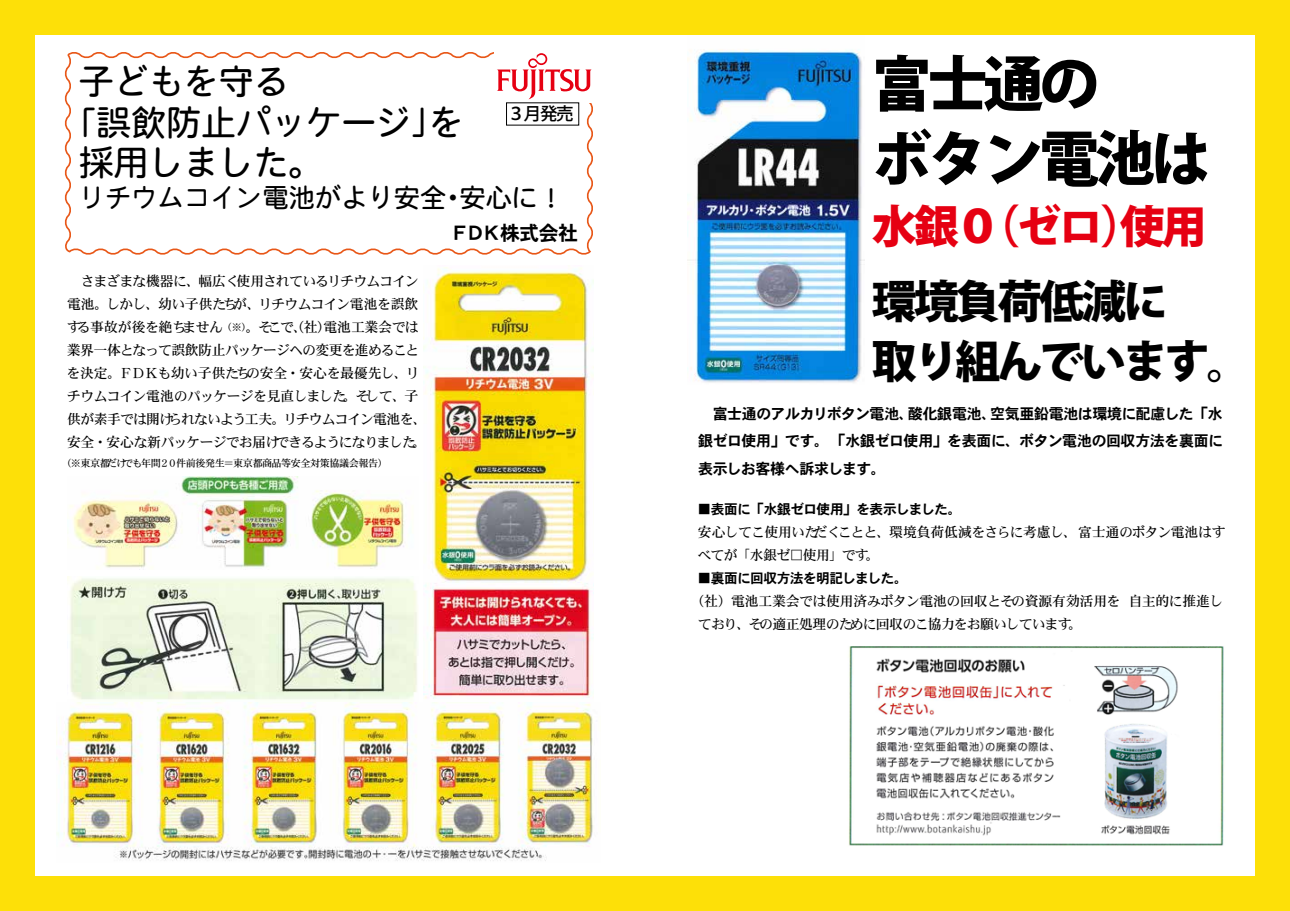
<style>
.page{position:relative;width:1290px;height:911px;background:#fde008}
.page>*{position:absolute;margin:0;border:0;box-sizing:border-box;transform-origin:0 0}
.t1{font:800 60px/75px "Koz Go Pr 6 N";letter-spacing:-.07em;color:#000}
.t2{font:800 45px/60px "Koz Go Pr 6 N";letter-spacing:-.07em;color:#000}
.t3{font:800 45px "Koz Go Pr 6 N";letter-spacing:-.07em;color:#e60012}
.t4{font:35px "DFHS Maru Gothic W4 WIN RKSJ H";color:#000}
.t5{font:26.25px "DFHS Maru Gothic W4 WIN RKSJ H";color:#000}
.t6{font:20px "DFHS Gothic W7 WIN RKSJ H";letter-spacing:-.07em;color:#000}
.t7{font:500 17.5px "Koz Go Pr 6 N";color:#000}
.t8{font:15px/27.5px "DFHS Gothic W7 WIN RKSJ H";letter-spacing:-.03em;color:#000;text-align:justify}
.t9{font:13.75px/23px "DFHS Mincho W5 WIN RKSJ H";letter-spacing:-.04em;color:#000}
.t10{font:13.75px "DFHS Gothic W7 WIN RKSJ H";letter-spacing:-.04em;color:#000}
.t11{font:10px "DFHS Mincho W5 WIN RKSJ H";letter-spacing:-.035em;color:#000}
.s1{font-size:10px}
</style>
<div class="page">
<div style="left:36px;top:35px;width:1219px;height:840px;background:#fff"></div>
<svg style="left:64px;top:52px;width:529px;height:203px"></svg>
<div style="left:494px;top:50px;width:100px;height:52px;background:#fff"></div>
<svg style="left:497px;top:53px;width:95px;height:46px"></svg>
<img style="left:424px;top:267px;width:169px;height:432px">
<img style="left:57px;top:702px;width:537px;height:159px">
<img style="left:70px;top:477px;width:334px;height:93px">
<img style="left:67px;top:577px;width:351px;height:123px">
<img style="left:687px;top:49px;width:178px;height:334px">
<img style="left:849px;top:646px;width:376px;height:200px">
<h3 class="t4" style="left:79px;top:64px;width:211px">子どもを守る</h3>
<h3 class="t4" style="left:61px;top:104px;width:404px">「誤飲防止パッケージ」を</h3>
<h3 class="t4" style="left:79px;top:144px;width:246px">採用しました。</h3>
<h3 class="t5" style="left:79px;top:184px;width:487px">リチウムコイン電池がより安全･安心に！</h3>
<p class="t7" style="left:507px;top:104px;width:68px">３月発売</p>
<p class="t9" style="left:67px;top:269px;width:361px">　さまざまな機器に、幅広く使用されているリチウムコイン電池。しかし、幼い子供たちが、リチウムコイン電池を誤飲する事故が後を絶ちません<span class="s1">（※）</span>。そこで、（社）電池工業会では業界一体となって誤飲防止パッケージヘの変更を進めることを決定。ＦＤＫも幼い子供たちの安全・安心を最優先し、リチウムコイン電池のパッケージを見直しました。そして、子供が素手では開けられないよう工夫。リチウムコイン電池を、安全・安心な新パッケージでお届けできるようになりました。</p>
<p class="t11" style="left:62px;top:458px;width:328px">（※東京都だけでも年間２０件前後発生＝東京都商品等安全対策協議会報告）</p>
<h3 class="t6" style="left:450px;top:223px;width:129px">ＦＤＫ株式会社</h3>
<h1 class="t1" style="left:872px;top:48px;width:341px">富士通の<br>ボタン電池は</h1>
<h2 class="t3" style="left:872px;top:201px;width:336px">水銀０（ゼロ）使用</h2>
<h2 class="t2" style="left:872px;top:272px;width:381px">環境負荷低減に<br>取り組んでいます。</h2>
<p class="t8" style="left:698px;top:399px;width:526px">　富士通のアルカリボタン電池、酸化銀電池、空気亜鉛電池は環境に配慮した「水銀ゼロ使用」です。 「水銀ゼロ使用」を表面に、ボタン電池の回収方法を裏面に表示しお客様へ訴求します。</p>
<p class="t10" style="left:698px;top:502px;width:265px">■表面に「水銀ゼロ使用」を表示しました。</p>
<p class="t9" style="left:697px;top:520px;width:529px">安心してこ使用いただくことと、環境負荷低減をさらに考慮し、 富士通のボタン電池はすべてが「水銀ゼ□使用」です。</p>
<p class="t10" style="left:698px;top:571px;width:212px">■裏面に回収方法を明記しました。</p>
<p class="t9" style="left:698px;top:589px;width:527px;text-indent:-7px">（社）電池工業会では使用済みボタン電池の回収とその資源有効活用を 自主的に推進しており、その適正処理のために回収のこ協力をお願いしています。</p>
</div>
